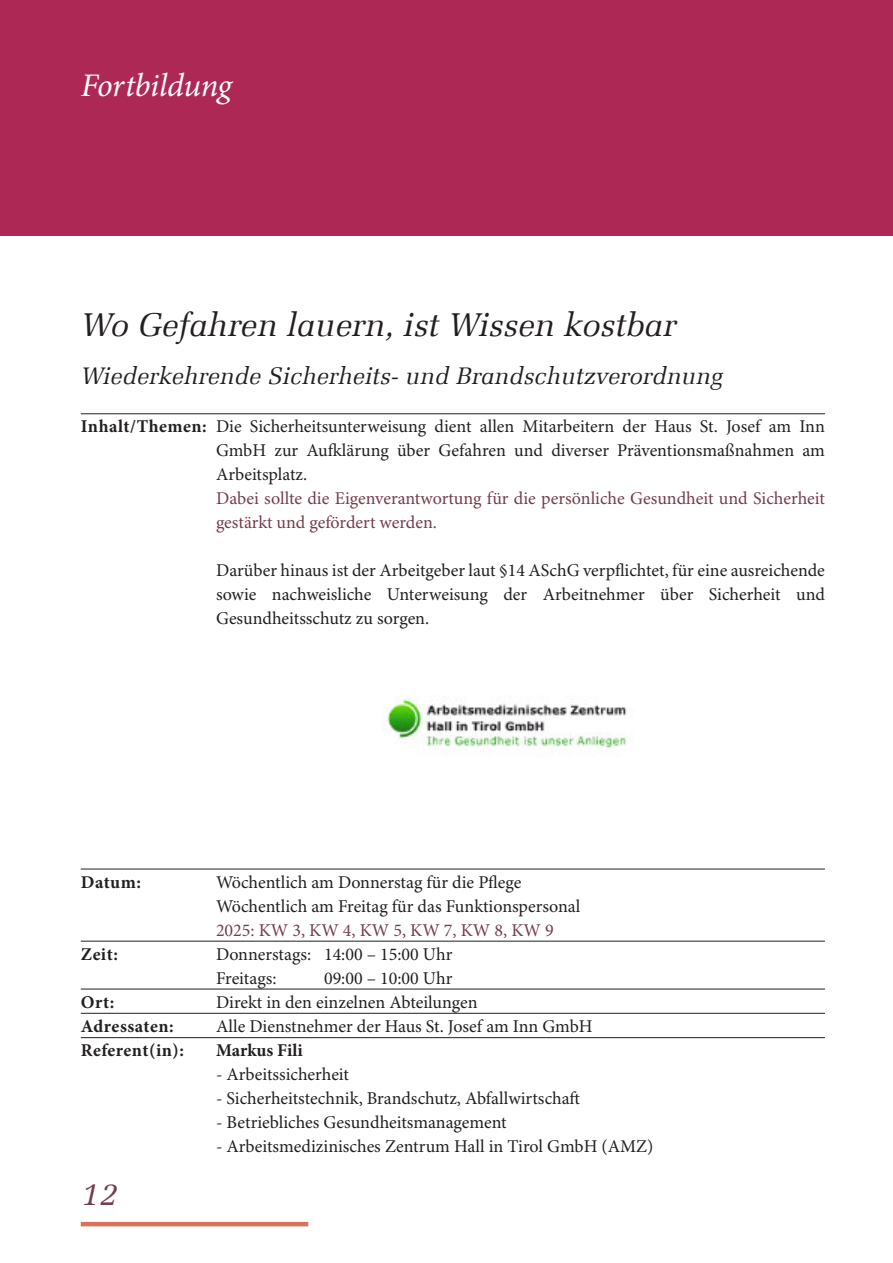
<style>
.page{position:relative;width:893px;height:1263px;background:#fff}
.page>*{position:absolute;margin:0;border:0;box-sizing:border-box;transform-origin:0 0}
.t1{font:italic 33px "Melior LT";color:#231f20}
.t2{font:italic 33px "Minion Pro";letter-spacing:-.01em;color:#fff}
.t3{font:italic 33px "Melior LT";color:#743d4b}
.t4{font:italic 24px "Melior LT";color:#231f20}
.t5{font:18px/24px "Minion Pro";color:#231f20}
.t6{font:18px/24px "Minion Pro";color:#743d4b}
.t7{font:700 18px/24px "Minion Pro";letter-spacing:.025em;color:#231f20}
.t8{font:700 18px "Minion Pro";color:#231f20}
</style>
<div class="page">
<div style="left:0;top:0;width:893px;height:236px;background:#ae2856"></div>
<hr style="left:81px;top:1222px;width:227px;height:4px;background:#d7735b">
<hr style="left:81px;top:413px;width:744px;height:1px;background:#231f20">
<hr style="left:81px;top:869px;width:744px;height:1px;background:#231f20">
<hr style="left:81px;top:989px;width:744px;height:1px;background:#231f20">
<hr style="left:81px;top:941px;width:744px;height:1px;background:#231f20">
<hr style="left:81px;top:1013px;width:744px;height:1px;background:#231f20">
<hr style="left:81px;top:1037px;width:744px;height:1px;background:#231f20">
<img style="left:382px;top:696px;width:246px;height:57px">
<h1 class="t2" style="left:81px;top:72px;width:152px">Fortbildung</h1>
<h1 class="t1" style="left:81px;top:311px;width:596px">Wo Gefahren lauern, ist Wissen kostbar</h1>
<h2 class="t4" style="left:81px;top:366px;width:643px">Wiederkehrende Sicherheits- und Brandschutzverordnung</h2>
<p class="t7" style="left:81px;top:416px;width:128px">Inhalt/Themen:</p>
<p class="t5" style="left:216px;top:416px;width:610px;text-align:justify">Die Sicherheitsunterweisung dient allen Mitarbeitern der Haus St. Josef am Inn GmbH zur Aufklärung über Gefahren und diverser Präventionsmaßnahmen am Arbeitsplatz.</p>
<p class="t6" style="left:216px;top:488px;width:610px">Dabei sollte die Eigenverantwortung für die persönliche Gesundheit und Sicherheit gestärkt und gefördert werden.</p>
<p class="t5" style="left:216px;top:560px;width:610px;text-align:justify">Darüber hinaus ist der Arbeitgeber laut §14 ASchG verpflichtet, für eine ausreichende sowie nachweisliche Unterweisung der Arbeitnehmer über Sicherheit und Gesundheitsschutz zu sorgen.</p>
<p class="t7" style="left:81px;top:872px;width:62px">Datum:</p>
<p class="t7" style="left:81px;top:944px;width:39px">Zeit:</p>
<p class="t7" style="left:81px;top:992px;width:35px">Ort:</p>
<p class="t7" style="left:81px;top:1016px;width:105px">Adressaten:<br>Referent(in):</p>
<h1 class="t3" style="left:81px;top:1180px;width:38px">12</h1>
<p class="t5" style="left:216px;top:872px;width:366px">Wöchentlich am Donnerstag für die Pflege<br>Wöchentlich am Freitag für das Funktionspersonal</p>
<p class="t6" style="left:216px;top:920px;width:339px">2025: KW 3, KW 4, KW 5, KW 7, KW 8, KW 9</p>
<p class="t5" style="left:216px;top:944px;width:238px">Donnerstags: 14:00 – 15:00 Uhr<br>Freitags:</p>
<p class="t5" style="left:216px;top:968px;width:378px;text-indent:108px">09:00 – 10:00 Uhr<br>Direkt in den einzelnen Abteilungen<br>Alle Dienstnehmer der Haus St. Josef am Inn GmbH</p>
<p class="t8" style="left:216px;top:1043px;width:88px">Markus Fili</p>
<p class="t5" style="left:216px;top:1064px;width:135px">- Arbeitssicherheit</p>
<p class="t5" style="left:216px;top:1088px;width:365px">- Sicherheitstechnik, Brandschutz, Abfallwirtschaft</p>
<p class="t5" style="left:216px;top:1112px;width:292px">- Betriebliches Gesundheitsmanagement</p>
<p class="t5" style="left:216px;top:1136px;width:439px">- Arbeitsmedizinisches Zentrum Hall in Tirol GmbH (AMZ)</p>
</div>
